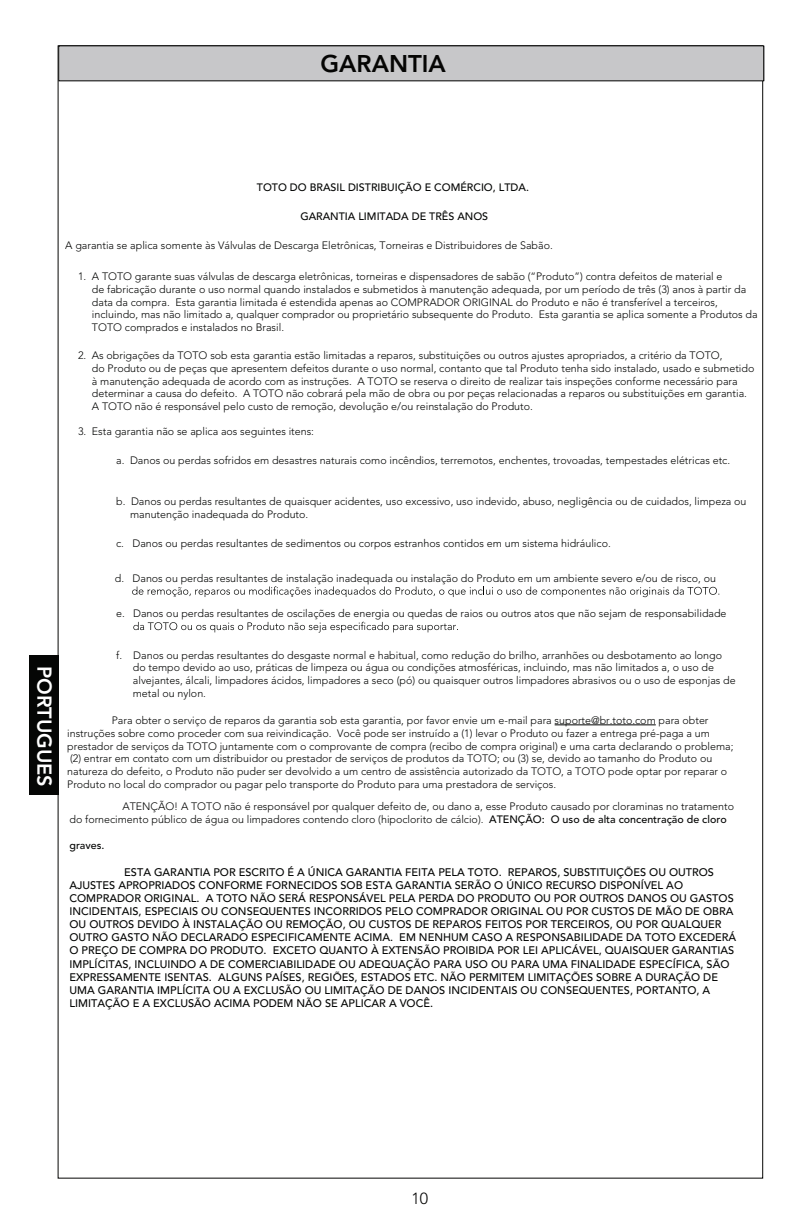
<style>
.page{position:relative;width:792px;height:1224px;background:#fff}
.page>*{position:absolute;margin:0;border:0;box-sizing:border-box;transform-origin:0 0}
.t1{font:800 24px "Avenir LT Std";color:#050504}
.t2{font:800 20px "Avenir LT Std";color:#fff}
.t3{font:300 16px "Avenir LT Std";color:#050504}
.t4{font:500 11px/13.2px "Avenir LT Std";color:#040504}
.t5{font:300 10.8px/12.8px "Avenir LT Std";color:#040504}
.t6{font:500 10.8px "Avenir LT Std";color:#040504}
.s1{font-weight:500}
</style>
<div class="page">
<div style="left:60px;top:46px;width:705px;height:35px;background:#c7c7c9"></div>
<div style="left:29px;top:655px;width:30px;height:139px;background:#050605"></div>
<svg style="left:133px;top:622px;width:325px;height:11px"></svg>
<svg style="left:132px;top:586px;width:587px;height:11px"></svg>
<hr style="left:555px;top:725px;width:101px;height:1px;background:#040504">
<div style="left:58px;top:45px;width:706px;height:36px;border:1px solid #050504"></div>
<h1 class="t1" style="left:321px;top:50px;width:127px">GARANTIA</h1>
<h2 class="t2" style="left:56px;top:666px;width:123px;rotate:90deg">PORTUGUES</h2>
<p class="t6" style="left:257px;top:181px;width:274px">TOTO DO BRASIL DISTRIBUIÇÃO E COMÉRCIO, LTDA.</p>
<p class="t6" style="left:300px;top:210px;width:189px">GARANTIA LIMITADA DE TRÊS ANOS</p>
<p class="t5" style="left:65px;top:239px;width:489px">A garantia se aplica somente às Válvulas de Descarga Eletrônicas, Torneiras e Distribuidores de Sabão.</p>
<p class="t5" style="left:92px;top:270px;width:667px;text-indent:-14px">1. A TOTO garante suas válvulas de descarga eletrônicas, torneiras e dispensadores de sabão (“Produto”) contra defeitos de material e<br>de fabricação durante o uso normal quando instalados e submetidos à manutenção adequada, por um período de três (3) anos à partir da data da compra. Esta garantia limitada é estendida apenas ao COMPRADOR ORIGINAL do Produto e não é transferível a terceiros, incluindo, mas não limitado a, qualquer comprador ou proprietário subsequente do Produto. Esta garantia se aplica somente a Produtos da TOTO comprados e instalados no Brasil.</p>
<p class="t5" style="left:92px;top:349px;width:664px;text-indent:-14px">2. As obrigações da TOTO sob esta garantia estão limitadas a reparos, substituições ou outros ajustes apropriados, a critério da TOTO,<br>do Produto ou de peças que apresentem defeitos durante o uso normal, contanto que tal Produto tenha sido instalado, usado e submetido à manutenção adequada de acordo com as instruções. A TOTO se reserva o direito de realizar tais inspeções conforme necessário para determinar a causa do defeito. A TOTO não cobrará pela mão de obra ou por peças relacionadas a reparos ou substituições em garantia.<br>A TOTO não é responsável pelo custo de remoção, devolução e/ou reinstalação do Produto.</p>
<p class="t5" style="left:78px;top:424px;width:238px">3. Esta garantia não se aplica aos seguintes itens:</p>
<p class="t5" style="left:116px;top:454px;width:616px">a. Danos ou perdas sofridos em desastres naturais como incêndios, terremotos, enchentes, trovoadas, tempestades elétricas etc.</p>
<p class="t5" style="left:130px;top:495px;width:618px;text-indent:-14px">b. Danos ou perdas resultantes de quaisquer acidentes, uso excessivo, uso indevido, abuso, negligência ou de cuidados, limpeza ou manutenção inadequada do Produto.</p>
<p class="t5" style="left:116px;top:537px;width:496px">c. Danos ou perdas resultantes de sedimentos ou corpos estranhos contidos em um sistema hidráulico.</p>
<p class="t5" style="left:115px;top:572px;width:603px">d. Danos ou perdas resultantes de instalação inadequada ou instalação do Produto em um ambiente severo e/ou de risco, ou</p>
<p class="t5" style="left:116px;top:607px;width:612px">e. Danos ou perdas resultantes de oscilações de energia ou quedas de raios ou outros atos que não sejam de responsabilidade</p>
<p class="t5" style="left:133px;top:649px;width:604px;text-indent:-17px">f. Danos ou perdas resultantes do desgaste normal e habitual, como redução do brilho, arranhões ou desbotamento ao longo do tempo devido ao uso, práticas de limpeza ou água ou condições atmosféricas, incluindo, mas não limitados a, o uso de alvejantes, álcali, limpadores ácidos, limpadores a seco (pó) ou quaisquer outros limpadores abrasivos ou o uso de esponjas de metal ou nylon.</p>
<p class="t5" style="left:67px;top:714px;width:668px;text-indent:45px">Para obter o serviço de reparos da garantia sob esta garantia, por favor envie um e-mail para suporte@br.toto.com para obter instruções sobre como proceder com sua reivindicação. Você pode ser instruído a (1) levar o Produto ou fazer a entrega pré-paga a um prestador de serviços da TOTO juntamente com o comprovante de compra (recibo de compra original) e uma carta declarando o problema; (2) entrar em contato com um distribuidor ou prestador de serviços de produtos da TOTO; ou (3) se, devido ao tamanho do Produto ou natureza do defeito, o Produto não puder ser devolvido a um centro de assistência autorizado da TOTO, a TOTO pode optar por reparar o Produto no local do comprador ou pagar pelo transporte do Produto para uma prestadora de serviços.</p>
<p class="t5" style="left:69px;top:800px;width:666px;text-indent:53px">ATENÇÃO! A TOTO não é responsável por qualquer defeito de, ou dano a, esse Produto causado por cloraminas no tratamento do fornecimento público de água ou limpadores contendo cloro (hipoclorito de cálcio). <span class="s1">ATENÇÃO: O uso de alta concentração de cloro</span></p>
<p class="t6" style="left:69px;top:839px;width:37px">graves.</p>
<p class="t4" style="left:69px;top:865px;width:668px;text-indent:55px">ESTA GARANTIA POR ESCRITO É A ÚNICA GARANTIA FEITA PELA TOTO. REPAROS, SUBSTITUIÇÕES OU OUTROS AJUSTES APROPRIADOS CONFORME FORNECIDOS SOB ESTA GARANTIA SERÃO O ÚNICO RECURSO DISPONÍVEL AO COMPRADOR ORIGINAL. A TOTO NÃO SERÁ RESPONSÁVEL PELA PERDA DO PRODUTO OU POR OUTROS DANOS OU GASTOS INCIDENTAIS, ESPECIAIS OU CONSEQUENTES INCORRIDOS PELO COMPRADOR ORIGINAL OU POR CUSTOS DE MÃO DE OBRA OU OUTROS DEVIDO À INSTALAÇÃO OU REMOÇÃO, OU CUSTOS DE REPAROS FEITOS POR TERCEIROS, OU POR QUALQUER OUTRO GASTO NÃO DECLARADO ESPECIFICAMENTE ACIMA. EM NENHUM CASO A RESPONSABILIDADE DA TOTO EXCEDERÁ O PREÇO DE COMPRA DO PRODUTO. EXCETO QUANTO À EXTENSÃO PROIBIDA POR LEI APLICÁVEL, QUAISQUER GARANTIAS IMPLÍCITAS, INCLUINDO A DE COMERCIABILIDADE OU ADEQUAÇÃO PARA USO OU PARA UMA FINALIDADE ESPECÍFICA, SÃO EXPRESSAMENTE ISENTAS. ALGUNS PAÍSES, REGIÕES, ESTADOS ETC. NÃO PERMITEM LIMITAÇÕES SOBRE A DURAÇÃO DE UMA GARANTIA IMPLÍCITA OU A EXCLUSÃO OU LIMITAÇÃO DE DANOS INCIDENTAIS OU CONSEQUENTES, PORTANTO, A LIMITAÇÃO E A EXCLUSÃO ACIMA PODEM NÃO SE APLICAR A VOCÊ.</p>
<h3 class="t3" style="left:412px;top:1189px;width:18px">10</h3>
</div>
